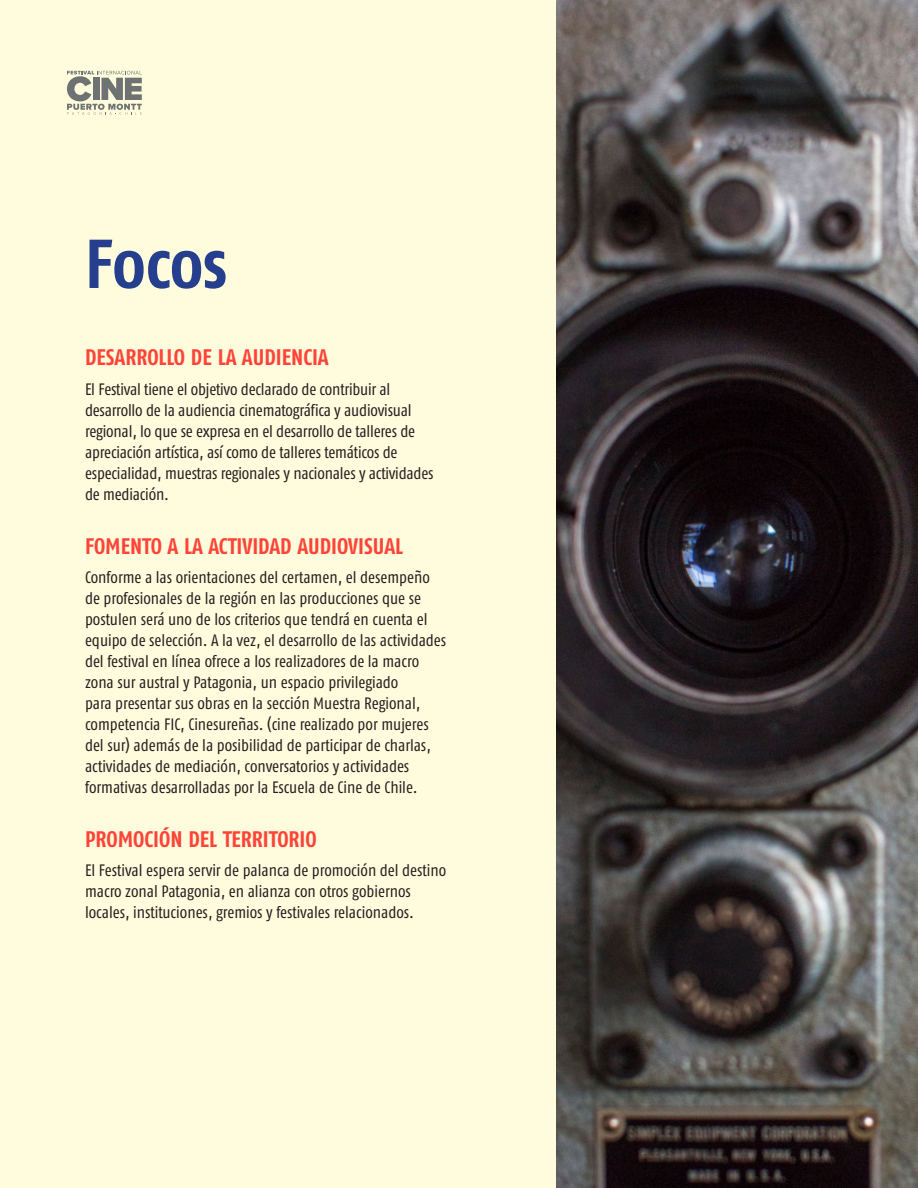
<style>
.page{position:relative;width:918px;height:1188px;background:#fff}
.page>*{position:absolute;margin:0;border:0;box-sizing:border-box;transform-origin:0 0}
.TG{font:700 69px "Fago Co Tf";letter-spacing:-.005em;color:#253f8e}
.Tit-N{font:700 22.5px "Fago Co Tf";color:#ff4338}
.textonormal{font:16.5px/21px "Fago Co Tf";letter-spacing:-.005em;color:#231f20}
</style>
<div class="page">
<div style="left:0;top:0;width:557px;height:1188px;background:#fffcdd"></div>
<svg style="left:67px;top:71px;width:75px;height:44px;background:#b8b8a9"></svg>
<img style="left:557px;top:0;width:361px;height:1188px">
<p class="TG" style="left:85px;top:223px;width:144px">Focos</p>
<p class="Tit-N" style="left:85px;top:344px;width:245px">DESARROLLO DE LA AUDIENCIA</p>
<p class="textonormal" style="left:85px;top:378px;width:350px">El Festival tiene el objetivo declarado de contribuir al desarrollo de la audiencia cinematográfica y audiovisual regional, lo que se expresa en el desarrollo de talleres de apreciación artística, así como de talleres temáticos de especialidad, muestras regionales y nacionales y actividades de mediación.</p>
<p class="Tit-N" style="left:85px;top:532px;width:320px">FOMENTO A LA ACTIVIDAD AUDIOVISUAL</p>
<p class="textonormal" style="left:85px;top:567px;width:363px">Conforme a las orientaciones del certamen, el desempeño de profesionales de la región en las producciones que se postulen será uno de los criterios que tendrá en cuenta el equipo de selección. A la vez, el desarrollo de las actividades del festival en línea ofrece a los realizadores de la macro zona sur austral y Patagonia, un espacio privilegiado<br>para presentar sus obras en la sección Muestra Regional, competencia FIC, Cinesureñas. (cine realizado por mujeres del sur) además de la posibilidad de participar de charlas, actividades de mediación, conversatorios y actividades formativas desarrolladas por la Escuela de Cine de Chile.</p>
<p class="Tit-N" style="left:85px;top:826px;width:233px">PROMOCIÓN DEL TERRITORIO</p>
<p class="textonormal" style="left:85px;top:860px;width:363px">El Festival espera servir de palanca de promoción del destino macro zonal Patagonia, en alianza con otros gobiernos locales, instituciones, gremios y festivales relacionados.</p>
</div>
